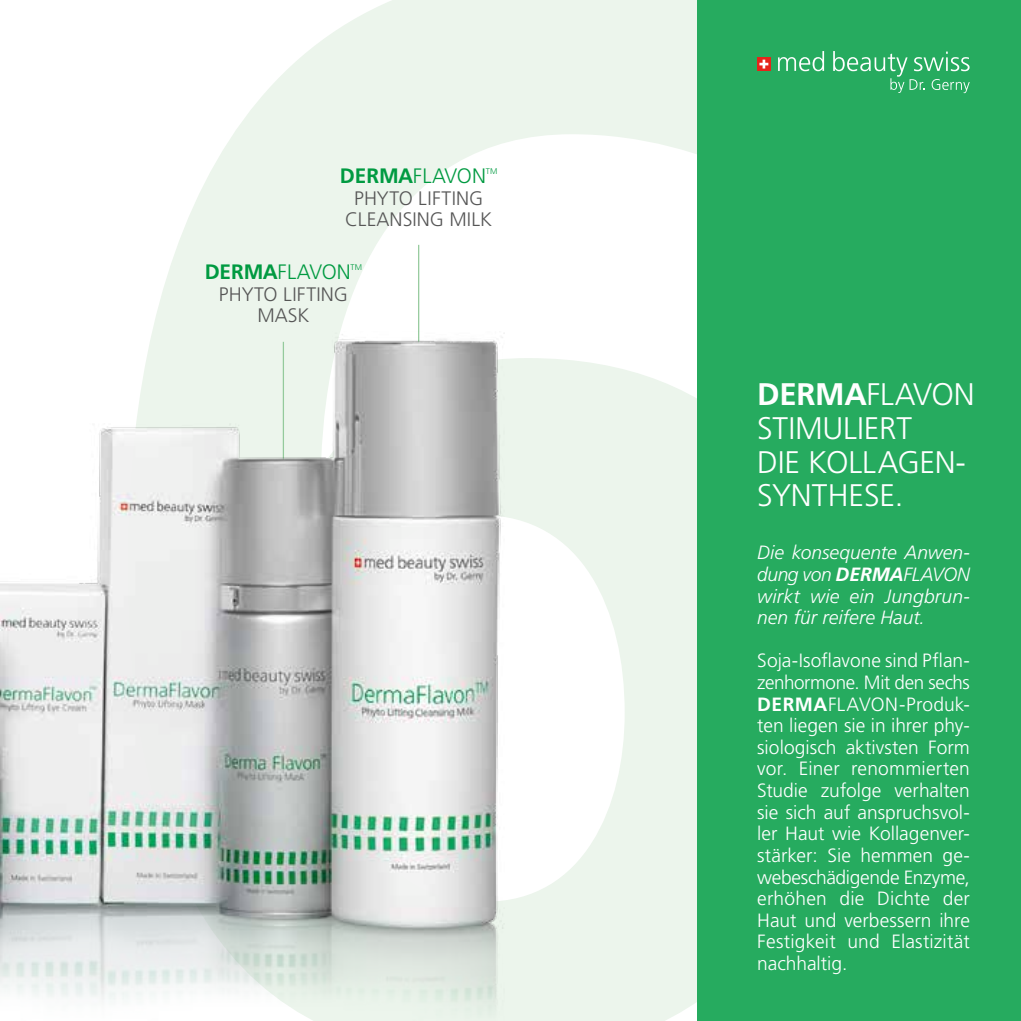
<style>
.page{position:relative;width:1021px;height:1021px;background:#fff}
.page>*{position:absolute;margin:0;border:0;box-sizing:border-box;transform-origin:0 0}
.t1{font:300 31.2px/33.6px "Frutiger LT Std";letter-spacing:-.01em;color:#fff}
.t2{font:300 20.8px "Frutiger LT Std";color:#009a41}
.t3{font:300 19.6px/21.6px "Frutiger LT Std";letter-spacing:.005em;color:#565656;text-align:center}
.t4{font:300 19.2px/21.6px "Frutiger LT Std";letter-spacing:.005em;color:#fff;text-align:justify}
.t5{font:italic 300 19.2px/21.6px "Frutiger LT Std";letter-spacing:.005em;color:#fff;text-align:justify}
.t6{font:300 8.2px "Frutiger LT Std";color:#009a41}
.s1{font-weight:700}
</style>
<div class="page">
<hr style="left:418px;top:245px;width:1px;height:178px;background:#94ca9c">
<div style="left:697px;top:0;width:323px;height:1020px;background:#26ab5f"></div>
<img style="left:0;top:310px;width:505px;height:701px">
<svg style="left:833px;top:51px;width:136px;height:42px"></svg>
<svg style="left:778px;top:51px;width:46px;height:20px"></svg>
<svg style="left:757px;top:57px;width:13px;height:14px"></svg>
<svg style="left:759px;top:60px;width:9px;height:9px"></svg>
<p class="t2" style="left:340px;top:164px;width:147px"><span class="s1">DERMA</span>FLAVON</p>
<p class="t6" style="left:486px;top:167px;width:13px">TM</p>
<p class="t3" style="left:345px;top:187px;width:148px">PHYTO LIFTING<br>CLEANSING MILK</p>
<p class="t2" style="left:205px;top:260px;width:147px"><span class="s1">DERMA</span>FLAVON</p>
<p class="t6" style="left:350px;top:263px;width:13px">TM</p>
<p class="t3" style="left:219px;top:283px;width:130px">PHYTO LIFTING<br>MASK</p>
<h1 class="t1" style="left:757px;top:378px;width:219px"><span class="s1">DERMA</span>FLAVON<br>STIMULIERT<br>DIE KOLLAGEN-<br>SYNTHESE.</h1>
<p class="t5" style="left:757px;top:542px;width:214px">Die konsequente Anwen&shy;dung von <span class="s1">DERMA</span>FLAVON wirkt wie ein Jungbrun&shy;nen für reifere Haut.</p>
<p class="t4" style="left:757px;top:650px;width:214px">Soja-Isoflavone sind Pflan&shy;zenhormone. Mit den sechs <span class="s1">DERMA</span>FLAVON-Produk&shy;ten liegen sie in ihrer phy&shy;siologisch aktivsten Form vor. Einer renommierten Studie zufolge verhalten sie sich auf anspruchsvol&shy;ler Haut wie Kollagenver&shy;stärker: Sie hemmen ge&shy;webeschädigende Enzyme, erhöhen die Dichte der Haut und verbessern ihre Festigkeit und Elastizität nachhaltig.</p>
</div>
